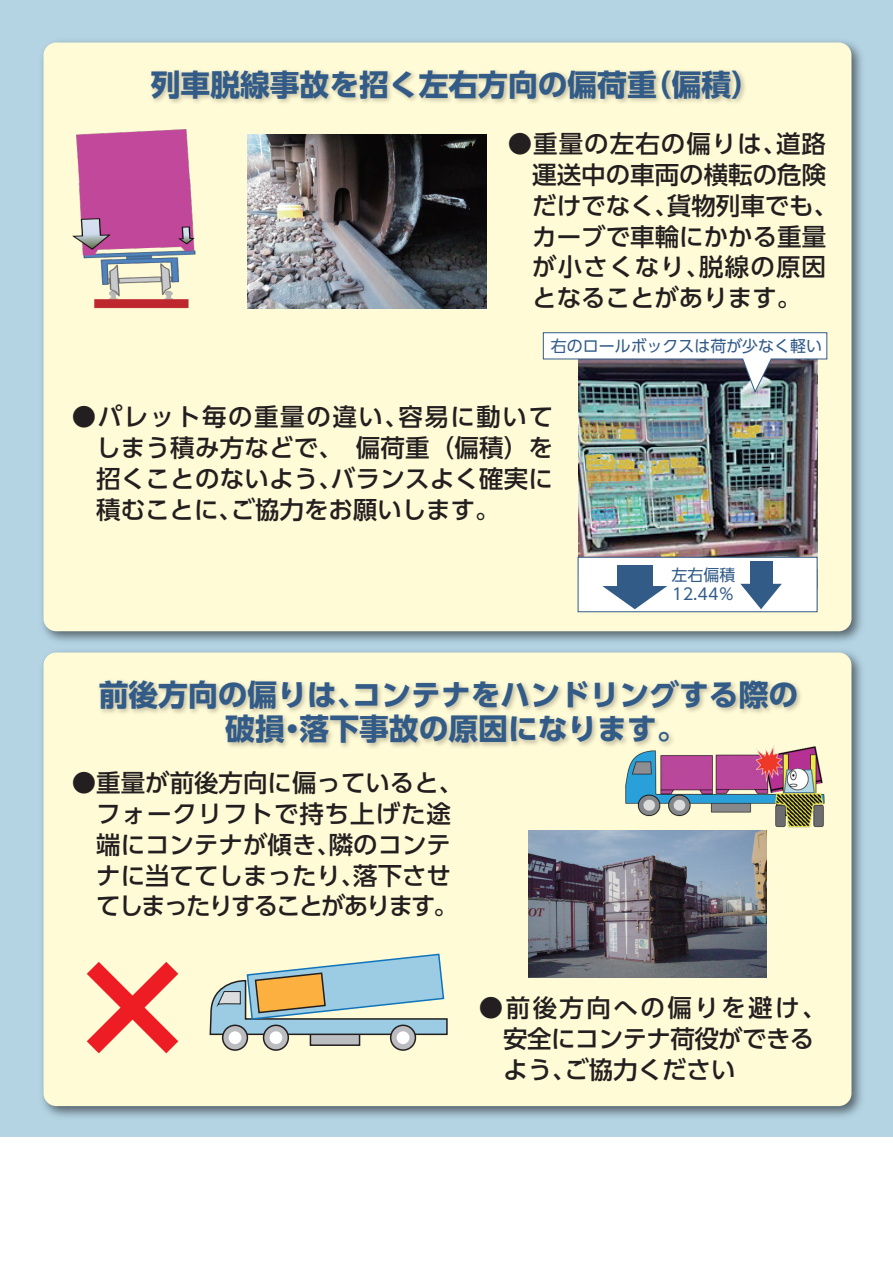
<style>
.page{position:relative;width:893px;height:1263px;background:#fff}
.page>*{position:absolute;margin:0;border:0;box-sizing:border-box;transform-origin:0 0}
.t1{font:700 29.7px/34px "UD Shin Go Pr 6 N";color:#325b88;text-align:center}
.t2{font:500 24.45px/30.9px "UD Shin Go Pr 6 N";color:#231f20}
.t3{font:15.9px/19px "UD Shin Go Pr 6 N";color:#325b88}
</style>
<div class="page">
<div style="left:0;top:0;width:893px;height:1136px;background:#b4d4e4"></div>
<img style="left:42px;top:41px;width:820px;height:601px">
<div style="left:44px;top:43px;width:807px;height:588px;background:#fffbd6;border-radius:13px"></div>
<img style="left:205px;top:70px;width:540px;height:80px">
<img style="left:42px;top:651px;width:820px;height:466px">
<div style="left:44px;top:652px;width:807px;height:454px;background:#fffbd6;border-radius:13px"></div>
<img style="left:100px;top:680px;width:701px;height:68px">
<img style="left:247px;top:134px;width:239px;height:175px">
<img style="left:578px;top:394px;width:240px;height:215px">
<svg style="left:542px;top:332px;width:286px;height:62px;background:#a5a9ab"></svg>
<div style="left:578px;top:557px;width:239px;height:55px;background:#fff;border:1px solid #325b88"></div>
<div style="left:617px;top:565px;width:36px;height:24px;background:#325b88"></div>
<svg style="left:602px;top:586px;width:65px;height:23px"></svg>
<div style="left:750px;top:561px;width:22px;height:26px;background:#325b88"></div>
<svg style="left:740px;top:584px;width:42px;height:25px"></svg>
<img style="left:621px;top:742px;width:204px;height:91px">
<svg style="left:86px;top:962px;width:93px;height:92px"></svg>
<img style="left:528px;top:830px;width:238px;height:147px">
<img style="left:68px;top:41px;width:137px;height:267px">
<div style="left:310px;top:1029px;width:50px;height:17px;background:#bcbdc0;border:2px solid #231f20"></div>
<div style="left:223px;top:1025px;width:24px;height:25px;background:#bcbdc0;border-radius:50%"></div>
<div style="left:222px;top:1024px;width:26px;height:27px;border:2px solid #231f20;border-radius:50%"></div>
<div style="left:229px;top:1031px;width:12px;height:13px;background:#fff;border-radius:50%"></div>
<div style="left:264px;top:1025px;width:24px;height:25px;background:#bcbdc0;border-radius:50%"></div>
<div style="left:263px;top:1024px;width:26px;height:27px;border:2px solid #231f20;border-radius:50%"></div>
<div style="left:270px;top:1031px;width:12px;height:13px;background:#fff;border-radius:50%"></div>
<svg style="left:391px;top:1025px;width:24px;height:25px"></svg>
<div style="left:390px;top:1024px;width:26px;height:27px;border:2px solid #231f20;border-radius:50%"></div>
<div style="left:397px;top:1031px;width:12px;height:13px;background:#fff;border-radius:50%"></div>
<svg style="left:209px;top:953px;width:239px;height:83px"></svg>
<p class="t1" style="left:151px;top:67px;width:612px">列車脱線事故を招く左右方向の偏荷重（偏積）</p>
<p class="t2" style="left:532px;top:128px;width:307px;text-indent:-24px">●重量の左右の偏りは、道路運送中の車両の横転の危険だけでなく、貨物列車でも、カーブで車輪にかかる重量が小さくなり、脱線の原因となることがあります。</p>
<p class="t3" style="left:551px;top:336px;width:273px">右のロールボックスは荷が少なく軽い</p>
<p class="t2" style="left:96px;top:401px;width:458px;text-align:justify;text-indent:-24px">●パレット毎の重量の違い、容易に動いてしまう積み方などで、　偏荷重（偏積）を招くことのないよう、バランスよく確実に積むことに、ご協力をお願いします。</p>
<p class="t3" style="left:671px;top:565px;width:65px">左右偏積<br>12.44％</p>
<p class="t1" style="left:99px;top:677px;width:701px">前後方向の偏りは、コンテナをハンドリングする際の破損・落下事故の原因になります。</p>
<p class="t2" style="left:96px;top:767px;width:369px;text-indent:-24px">●重量が前後方向に偏っていると、フォークリフトで持ち上げた途端にコンテナが傾き、隣のコンテナに当ててしまったり、落下させてしまったりすることがあります。</p>
<p class="t2" style="left:503px;top:992px;width:325px;text-indent:-24px">●前後方向への偏りを避け、安全にコンテナ荷役ができるよう、ご協力ください</p>
</div>
